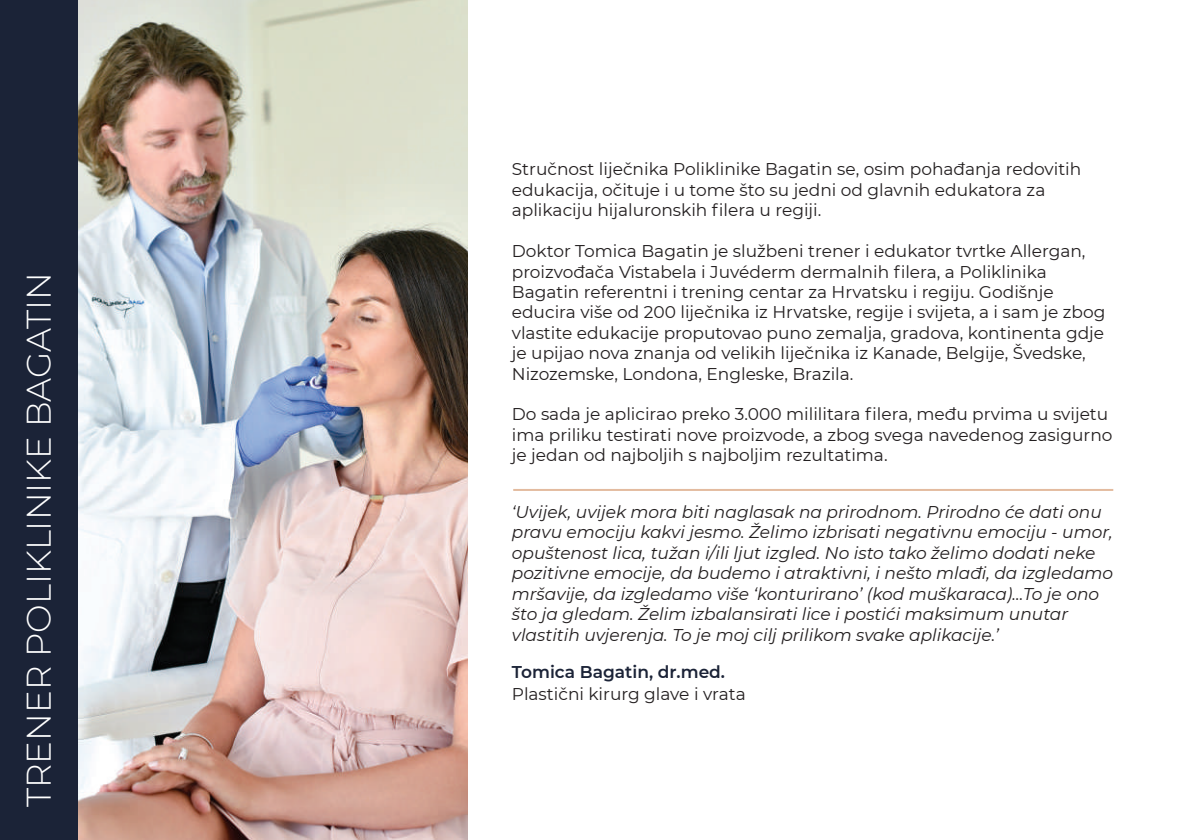
<style>
.page{position:relative;width:1191px;height:840px;background:#fff}
.page>*{position:absolute;margin:0;border:0;box-sizing:border-box;transform-origin:0 0}
.t1{font:300 34px "Montserrat";color:#fff}
.t2{font:17px/20.4px "Montserrat";color:#231f20}
.t3{font:italic 17px/20.4px "Montserrat";color:#231f20}
.t4{font:600 17px "Montserrat";color:#1b2337}
</style>
<div class="page">
<img style="left:77px;top:0;width:391px;height:839px">
<div style="left:0;top:0;width:77px;height:839px;background:#1b2337"></div>
<hr style="left:513px;top:488px;width:600px;height:2px;background:#e3bb9f">
<h1 class="t1" style="left:16px;top:806px;width:536px;rotate:-90deg">TRENER POLIKLINIKE BAGATIN</h1>
<p class="t2" style="left:512px;top:158px;width:571px">Stručnost liječnika Poliklinike Bagatin se, osim pohađanja redovitih edukacija, očituje i u tome što su jedni od glavnih edukatora za aplikaciju hijaluronskih filera u regiji.</p>
<p class="t2" style="left:512px;top:240px;width:595px">Doktor Tomica Bagatin je službeni trener i edukator tvrtke Allergan, proizvođača Vistabela i Juvéderm dermalnih filera, a Poliklinika Bagatin referentni i trening centar za Hrvatsku i regiju. Godišnje educira više od 200 liječnika iz Hrvatske, regije i svijeta, a i sam je zbog vlastite edukacije proputovao puno zemalja, gradova, kontinenta gdje je upijao nova znanja od velikih liječnika iz Kanade, Belgije, Švedske, Nizozemske, Londona, Engleske, Brazila.</p>
<p class="t2" style="left:512px;top:403px;width:602px">Do sada je aplicirao preko 3.000 mililitara filera, među prvima u svijetu ima priliku testirati nove proizvode, a zbog svega navedenog zasigurno je jedan od najboljih s najboljim rezultatima.</p>
<p class="t3" style="left:512px;top:501px;width:603px">‘Uvijek, uvijek mora biti naglasak na prirodnom. Prirodno će dati onu pravu emociju kakvi jesmo. Želimo izbrisati negativnu emociju - umor, opuštenost lica, tužan i/ili ljut izgled. No isto tako želimo dodati neke pozitivne emocije, da budemo i atraktivni, i nešto mlađi, da izgledamo mršavije, da izgledamo više ‘konturirano’ (kod muškaraca)…To je ono što ja gledam. Želim izbalansirati lice i postići maksimum unutar vlastitih uvjerenja. To je moj cilj prilikom svake aplikacije.’</p>
<p class="t4" style="left:512px;top:659px;width:215px">Tomica Bagatin, dr.med.</p>
<p class="t2" style="left:512px;top:682px;width:235px">Plastični kirurg glave i vrata</p>
</div>
